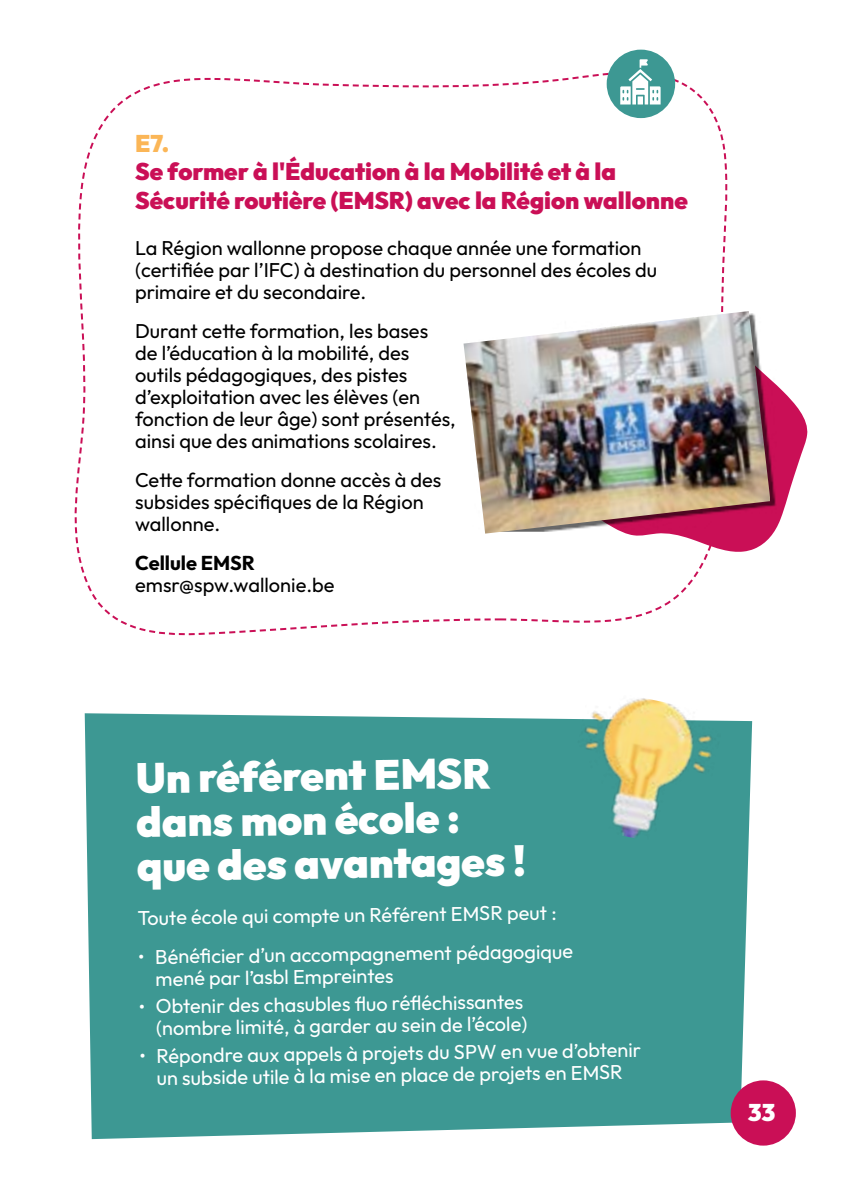
<style>
.page{position:relative;width:842px;height:1191px;background:#fff}
.page>*{position:absolute;margin:0;border:0;box-sizing:border-box;transform-origin:0 0}
.t1{font:900 42px/44.2px "Outfit";color:#fff}
.t2{font:900 24px/28.8px "Outfit";color:#ca0f56}
.t3{font:900 24px "Outfit";color:#fbb657}
.t4{font:900 24px "Outfit";color:#fff}
.t5{font:20px/22px "Outfit";color:#000}
.t6{font:20px/22px "Outfit";color:#fff}
.t7{font:700 20px "Outfit";color:#000}
</style>
<div class="page">
<svg style="left:727px;top:174px;width:1px;height:27px"></svg>
<svg style="left:74px;top:467px;width:4px;height:87px"></svg>
<svg style="left:78px;top:77px;width:649px;height:559px"></svg>
<div style="left:607px;top:50px;width:68px;height:68px;background:#3d9893;border-radius:50%"></div>
<svg style="left:568px;top:59px;width:158px;height:93px"></svg>
<div style="left:85px;top:713px;width:667px;height:426px;background:#3d9893"></div>
<img style="left:561px;top:698px;width:164px;height:153px">
<svg style="left:545px;top:384px;width:263px;height:169px"></svg>
<img style="left:463px;top:311px;width:307px;height:222px">
<div style="left:731px;top:1080px;width:65px;height:65px;background:#ca0f56;border-radius:50%"></div>
<p class="t3" style="left:135px;top:130px;width:36px">E7.</p>
<p class="t2" style="left:135px;top:157px;width:554px">Se former à l'Éducation à la Mobilité et à la<br>Sécurité routière (EMSR) avec la Région wallonne</p>
<p class="t5" style="left:135px;top:237px;width:524px">La Région wallonne propose chaque année une formation (certifiée par l’IFC) à destination du personnel des écoles du primaire et du secondaire.</p>
<p class="t5" style="left:135px;top:320px;width:322px">Durant cette formation, les bases<br>de l’éducation à la mobilité, des outils pédagogiques, des pistes d’exploitation avec les élèves (en fonction de leur âge) sont présentés, ainsi que des animations scolaires.</p>
<p class="t5" style="left:135px;top:469px;width:308px">Cette formation donne accès à des subsides spécifiques de la Région wallonne.</p>
<p class="t7" style="left:135px;top:552px;width:121px">Cellule EMSR</p>
<p class="t5" style="left:135px;top:574px;width:201px">emsr@spw.wallonie.be</p>
<h1 class="t1" style="left:135px;top:756px;width:390px;rotate:-1deg">Un référent EMSR dans mon école : que des avantages !</h1>
<p class="t6" style="left:137px;top:907px;width:420px;rotate:-1deg">Toute école qui compte un Référent EMSR peut :</p>
<p class="t6" style="left:155px;top:946px;width:420px;text-indent:-17px;rotate:-1deg">• Bénéfi cier d’un accompagnement pédagogique mené par l’asbl Empreintes</p>
<p class="t6" style="left:139px;top:996px;width:390px;text-align:right;rotate:-1deg">• Obtenir des chasubles fl uo réfl échissantes (nombre limité, à garder au sein de l’école)</p>
<p class="t6" style="left:139px;top:1046px;width:503px;text-align:center;rotate:-1deg">• Répondre aux appels à projets du SPW en vue d’obtenir un subside utile à la mise en place de projets en EMSR</p>
<p class="t4" style="left:748px;top:1098px;width:29px">33</p>
</div>
